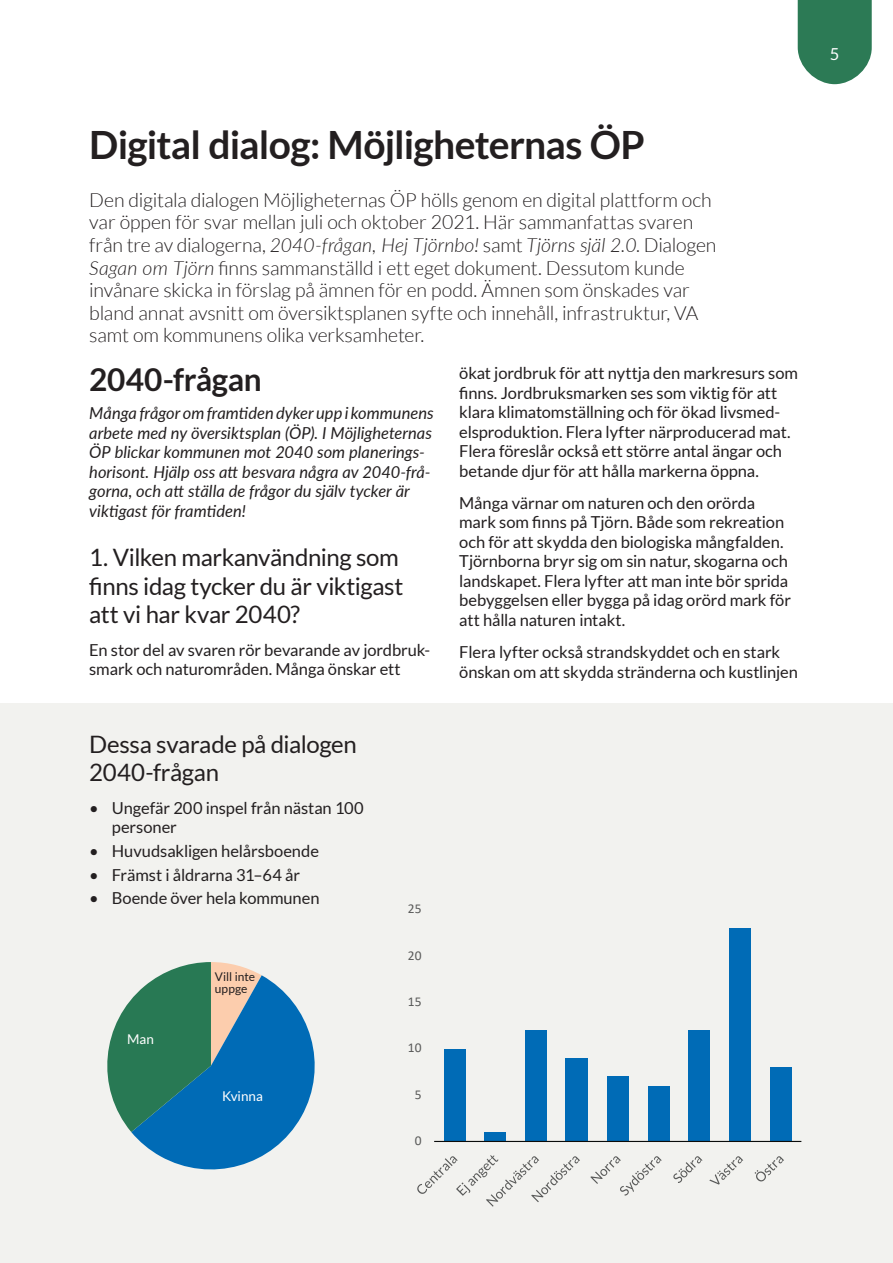
<style>
.page{position:relative;width:893px;height:1263px;background:#fff}
.page>*{position:absolute;margin:0;border:0;box-sizing:border-box;transform-origin:0 0}
.Rubrik{font:700 39px "Lato";letter-spacing:-.02em;color:#231f20}
.Rubrik_2{font:700 31.5px "Lato";letter-spacing:-.015em;color:#231f20}
.Rubrik_3{font:24px/28.5px "Lato";letter-spacing:-.015em;color:#231f20}
.Ingress{font:300 19.5px/22.5px "Lato";letter-spacing:-.01em;color:#231f20}
.Brödtext{font:16.5px/19.5px "Lato";letter-spacing:-.005em;color:#231f20}
.Brödtext-2{font:italic 16.5px/19.5px "Lato";color:#231f20}
.t1{font:16.5px "Lato";color:#fff}
.t2{font:13.5px "Calibri";color:#595a59}
.Brödtext-3{font:13.5px "Lato";color:#fff}
.Brödtext-4{font:12px/12px "Lato";color:#231f20}
.s1{font-style:italic}
</style>
<div class="page">
<svg style="left:798px;top:0;width:74px;height:84px;background:#418766"></svg>
<div style="left:0;top:704px;width:893px;height:559px;background:#f2f2ef"></div>
<div style="left:444px;top:1048px;width:21px;height:93px;background:#006bb6"></div>
<div style="left:484px;top:1132px;width:22px;height:9px;background:#006bb6"></div>
<div style="left:525px;top:1030px;width:22px;height:111px;background:#006bb6"></div>
<div style="left:566px;top:1058px;width:22px;height:83px;background:#006bb6"></div>
<div style="left:607px;top:1076px;width:22px;height:65px;background:#006bb6"></div>
<div style="left:648px;top:1086px;width:21px;height:55px;background:#006bb6"></div>
<div style="left:688px;top:1030px;width:22px;height:111px;background:#006bb6"></div>
<div style="left:729px;top:928px;width:22px;height:213px;background:#006bb6"></div>
<div style="left:770px;top:1067px;width:22px;height:74px;background:#006bb6"></div>
<hr style="left:434px;top:1141px;width:367px;height:1px;background:#0a0c0b">
<svg style="left:417px;top:1155px;width:163px;height:52px"></svg>
<svg style="left:590px;top:1156px;width:72px;height:39px"></svg>
<svg style="left:673px;top:1156px;width:29px;height:27px"></svg>
<svg style="left:709px;top:1156px;width:34px;height:28px"></svg>
<svg style="left:755px;top:1156px;width:29px;height:25px"></svg>
<svg style="left:107px;top:962px;width:208px;height:208px"></svg>
<p class="Rubrik" style="left:89px;top:122px;width:557px">Digital dialog: Möjligheternas ÖP</p>
<p class="Ingress" style="left:89px;top:189px;width:629px">Den digitala dialogen Möjligheternas ÖP hölls genom en digital plattform och var öppen för svar mellan juli och oktober 2021. Här sammanfattas svaren från tre av dialogerna, <span class="s1">2040-frågan, Hej Tjörnbo!</span> samt <span class="s1">Tjörns själ 2.0</span>. Dialogen <span class="s1">Sagan om Tjörn</span> finns sammanställd i ett eget dokument. Dessutom kunde invånare skicka in förslag på ämnen för en podd. Ämnen som önskades var bland annat avsnitt om översiktsplanen syfte och innehåll, infrastruktur, VA samt om kommunens olika verksamheter.</p>
<p class="Brödtext" style="left:459px;top:363px;width:340px">ökat jordbruk för att nyttja den markresurs som finns. Jordbruksmarken ses som viktig för att klara klimatomställning och för ökad livsmed&shy;elsproduktion. Flera lyfter närproducerad mat.<br>Flera föreslår också ett större antal ängar och betande djur för att hålla markerna öppna.</p>
<p class="Brödtext" style="left:459px;top:493px;width:333px">Många värnar om naturen och den orörda mark som finns på Tjörn. Både som rekreation och för att skydda den biologiska mångfalden.<br>Tjörnborna bryr sig om sin natur, skogarna och landskapet. Flera lyfter att man inte bör sprida bebyggelsen eller bygga på idag orörd mark för att hålla naturen intakt.</p>
<p class="Brödtext" style="left:459px;top:642px;width:340px">Flera lyfter också strandskyddet och en stark önskan om att skydda stränderna och kustlinjen</p>
<p class="Rubrik_2" style="left:89px;top:362px;width:174px">2040-frågan</p>
<p class="Brödtext-2" style="left:89px;top:403px;width:346px">Många frågor om framtiden dyker upp i kommunens arbete med ny översiktsplan (ÖP). I Möjligheternas ÖP blickar kommunen mot 2040 som planerings&shy;horisont. Hjälp oss att besvara några av 2040-frå&shy;gorna, och att ställa de frågor du själv tycker är viktigast för framtiden!</p>
<p class="Rubrik_3" style="left:89px;top:543px;width:316px">1. Vilken markanvändning som finns idag tycker du är viktigast att vi har kvar 2040?</p>
<p class="Brödtext" style="left:89px;top:640px;width:342px">En stor del av svaren rör bevarande av jordbruk&shy;smark och naturområden. Många önskar ett</p>
<p class="Rubrik_3" style="left:89px;top:730px;width:269px">Dessa svarade på dialogen<br>2040-frågan</p>
<p class="Brödtext" style="left:112px;top:798px;width:253px;text-indent:-23px">• Ungefär 200 inspel från nästan 100 personer</p>
<p class="Brödtext" style="left:89px;top:841px;width:231px">• Huvudsakligen helårsboende</p>
<p class="Brödtext" style="left:89px;top:865px;width:212px">• Främst i åldrarna 31–64 år</p>
<p class="Brödtext" style="left:89px;top:888px;width:232px">• Boende över hela kommunen</p>
<p class="Brödtext-3" style="left:127px;top:1031px;width:28px">Man</p>
<p class="Brödtext-4" style="left:215px;top:971px;width:42px">Vill inte uppge</p>
<p class="Brödtext-3" style="left:222px;top:1088px;width:42px">Kvinna</p>
<p class="t2" style="left:408px;top:899px;width:15px">25</p>
<p class="t2" style="left:408px;top:946px;width:15px">20</p>
<p class="t2" style="left:408px;top:992px;width:15px">15</p>
<p class="t2" style="left:408px;top:1038px;width:15px">10</p>
<p class="t2" style="left:415px;top:1085px;width:8px">5</p>
<p class="t2" style="left:415px;top:1131px;width:8px">0</p>
<p class="t1" style="left:830px;top:45px;width:11px">5</p>
</div>
